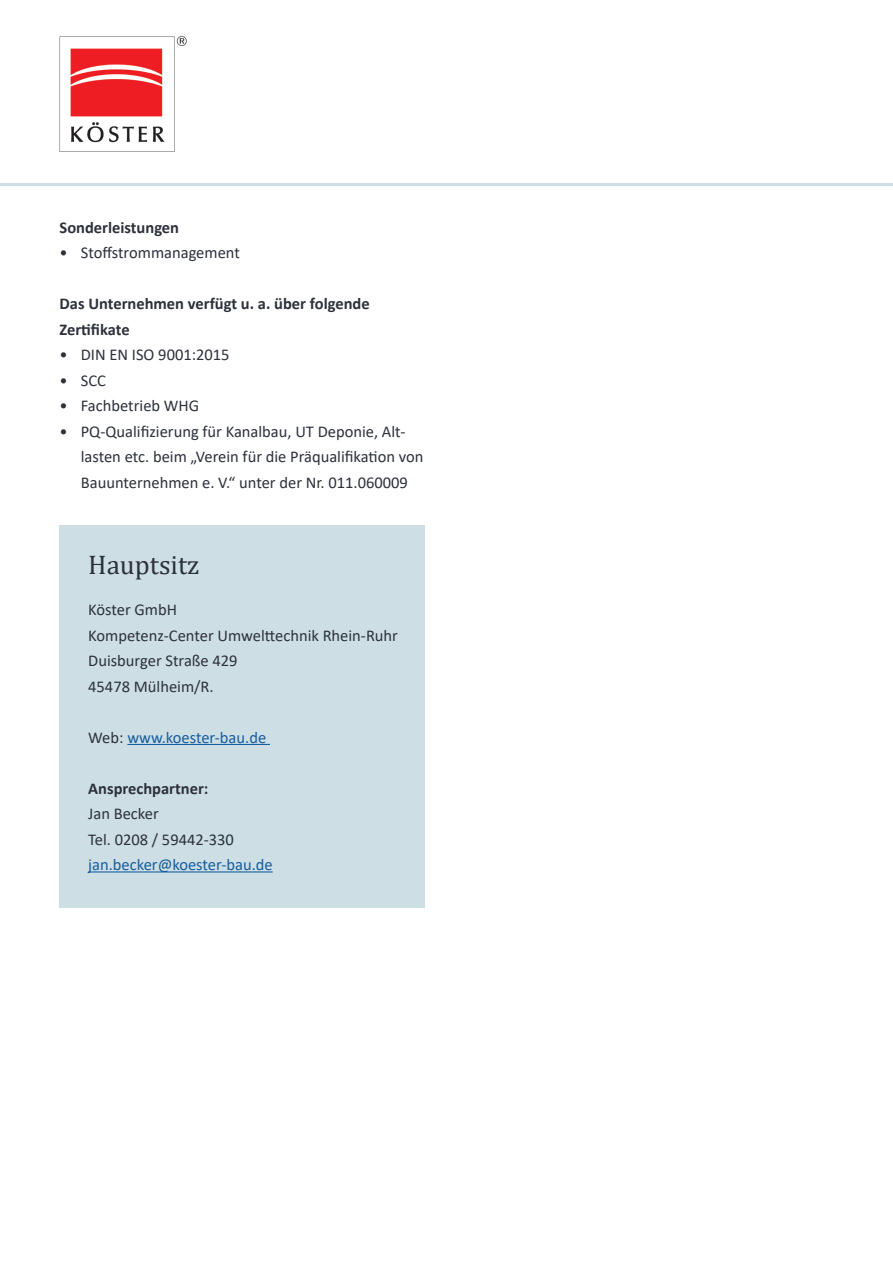
<style>
.page{position:relative;width:893px;height:1263px;background:#fff}
.page>*{position:absolute;margin:0;border:0;box-sizing:border-box;transform-origin:0 0}
.t1{font:27px "Cambria";color:#2d313b}
.t2{font:16.5px/25.5px "Calibri";color:#2d313b}
.t3{font:700 16.5px/25.5px "Calibri";color:#2d313b}
.t4{font:16.5px "Calibri";color:#175d9e}
.s1{color:#2d313b}
</style>
<div class="page">
<hr style="left:0;top:183px;width:893px;height:3px;background:#cddfe5">
<div style="left:60px;top:525px;width:365px;height:383px;background:#cddfe5"></div>
<hr style="left:127px;top:744px;width:143px;height:1px;background:#175d9e">
<hr style="left:88px;top:871px;width:185px;height:1px;background:#175d9e">
<img style="left:59px;top:36px;width:128px;height:116px">
<p class="t3" style="left:60px;top:214px;width:121px">Sonderleistungen</p>
<p class="t2" style="left:60px;top:239px;width:182px">• Stoffstrommanagement</p>
<p class="t3" style="left:60px;top:291px;width:312px">Das Unternehmen verfügt u. a. über folgende<br>Zertifikate</p>
<p class="t2" style="left:60px;top:341px;width:172px">• DIN EN ISO 9001:2015</p>
<p class="t2" style="left:60px;top:367px;width:48px">• SCC</p>
<p class="t2" style="left:60px;top:392px;width:141px">• Fachbetrieb WHG</p>
<p class="t2" style="left:81px;top:418px;width:344px;text-indent:-21px">• PQ-Qualifizierung für Kanalbau, UT Deponie, Alt&shy;lasten etc. beim „Verein für die Präqualifikation von<br>Bauunternehmen e. V.“ unter der Nr. 011.060009</p>
<p class="t1" style="left:88px;top:549px;width:113px">Hauptsitz</p>
<p class="t2" style="left:88px;top:596px;width:90px">Köster GmbH</p>
<p class="t2" style="left:88px;top:622px;width:311px">Kompetenz-Center Umwelttechnik Rhein-Ruhr</p>
<p class="t2" style="left:88px;top:647px;width:151px">Duisburger Straße 429</p>
<p class="t2" style="left:88px;top:673px;width:127px">45478 Mülheim/R.</p>
<p class="t4" style="left:88px;top:726px;width:179px"><span class="s1">Web:</span> www.koester-bau.de</p>
<p class="t3" style="left:88px;top:775px;width:122px">Ansprechpartner:</p>
<p class="t2" style="left:88px;top:800px;width:72px">Jan Becker</p>
<p class="t2" style="left:88px;top:826px;width:147px">Tel. 0208 / 59442-330</p>
<p class="t4" style="left:88px;top:853px;width:186px">jan.becker@koester-bau.de</p>
</div>
